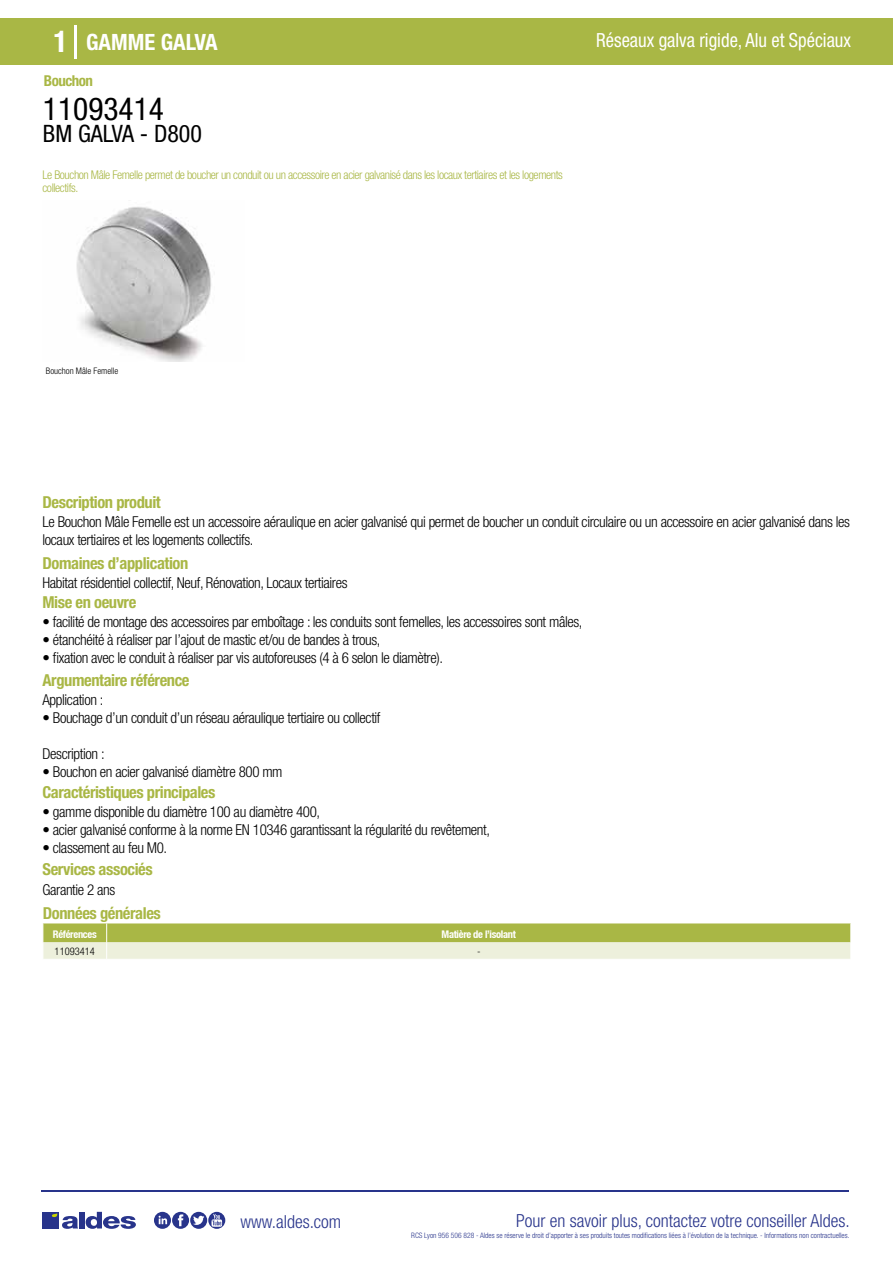
<style>
.page{position:relative;width:893px;height:1263px;background:#fff}
.page>*{position:absolute;margin:0;border:0;box-sizing:border-box;transform-origin:0 0}
.t1{font:condensed 31.5px "Helvetica Neue LT Std";color:#000}
.t2{font:condensed 24px "Helvetica Neue LT Std";color:#000}
.t3{font:700 condensed 22.5px "Helvetica Neue LT Std";color:#fff}
.t4{font:condensed 19.5px "Helvetica Neue LT Std";color:#fff;scale:.95 1}
.t5{font:300 condensed 18px "Helvetica Neue";color:#28348b}
.t6{font:700 condensed 16.5px "Helvetica Neue LT Std";letter-spacing:-.025em;color:#a9b745}
.t7{font:300 condensed 15px/18px "Helvetica Neue LT Std";letter-spacing:-.025em;color:#000}
.t8{font:700 condensed 15px "Helvetica Neue LT Std";letter-spacing:-.035em;color:#a9b745}
.t9{font:300 condensed 12px/13.5px "Helvetica Neue LT Std";letter-spacing:-.035em;color:#a9b745}
.t10{font:700 condensed 10.5px "Helvetica Neue";letter-spacing:-.03em;color:#fff}
.t11{font:300 condensed 10.5px "Helvetica Neue";color:#000}
.t12{font:300 condensed 9px "Helvetica Neue";color:#000}
.t13{font:300 condensed 7.5px "Helvetica Neue";color:#28348b}
.s1{font-size:30px}
</style>
<div class="page">
<div style="left:0;top:18px;width:893px;height:46px;background:#a9b745"></div>
<hr style="left:74px;top:25px;width:2px;height:33px;background:#fff">
<svg style="left:76px;top:207px;width:135px;height:155px"></svg>
<svg style="left:43px;top:923px;width:808px;height:36px;background:#cad28e"></svg>
<hr style="left:41px;top:1190px;width:808px;height:1px;background:#28348b">
<svg style="left:154px;top:1212px;width:71px;height:17px"></svg>
<div style="left:42px;top:1212px;width:17px;height:16px;background:#28348b"></div>
<div style="left:79px;top:1212px;width:5px;height:16px;background:#28348b"></div>
<svg style="left:86px;top:1212px;width:50px;height:17px"></svg>
<svg style="left:52px;top:1213px;width:26px;height:16px"></svg>
<h3 class="t3" style="left:54px;top:28px;width:166px"><span class="s1">1</span> GAMME GALVA</h3>
<h3 class="t4" style="left:596px;top:29px;width:270px">Réseaux galva rigide, Alu et Spéciaux</h3>
<p class="t8" style="left:44px;top:71px;width:51px">Bouchon</p>
<h1 class="t1" style="left:43px;top:91px;width:122px">11093414</h1>
<h2 class="t2" style="left:43px;top:120px;width:160px">BM GALVA - D800</h2>
<p class="t9" style="left:43px;top:167px;width:522px">Le Bouchon Mâle Femelle permet de boucher un conduit ou un accessoire en acier galvanisé dans les locaux tertiaires et les logements collectifs.</p>
<p class="t12" style="left:46px;top:365px;width:74px">Bouchon Mâle Femelle</p>
<p class="t6" style="left:43px;top:492px;width:120px">Description produit</p>
<p class="t7" style="left:43px;top:513px;width:809px">Le Bouchon Mâle Femelle est un accessoire aéraulique en acier galvanisé qui permet de boucher un conduit circulaire ou un accessoire en acier galvanisé dans les locaux tertiaires et les logements collectifs.</p>
<p class="t7" style="left:43px;top:573px;width:307px">Habitat résidentiel collectif, Neuf, Rénovation, Locaux tertiaires</p>
<p class="t7" style="left:43px;top:613px;width:541px">• facilité de montage des accessoires par emboîtage : les conduits sont femelles, les accessoires sont mâles,</p>
<p class="t7" style="left:43px;top:631px;width:340px">• étanchéité à réaliser par l’ajout de mastic et/ou de bandes à trous,</p>
<p class="t7" style="left:43px;top:649px;width:402px">• fixation avec le conduit à réaliser par vis autoforeuses (4 à 6 selon le diamètre).</p>
<p class="t6" style="left:43px;top:553px;width:147px">Domaines d’application</p>
<p class="t6" style="left:43px;top:592px;width:95px">Mise en oeuvre</p>
<p class="t6" style="left:43px;top:670px;width:149px">Argumentaire référence</p>
<p class="t7" style="left:43px;top:691px;width:62px">Application :</p>
<p class="t7" style="left:43px;top:709px;width:340px">• Bouchage d’un conduit d’un réseau aéraulique tertiaire ou collectif</p>
<p class="t7" style="left:43px;top:745px;width:64px">Description :</p>
<p class="t7" style="left:43px;top:763px;width:242px">• Bouchon en acier galvanisé diamètre 800 mm</p>
<p class="t6" style="left:43px;top:782px;width:174px">Caractéristiques principales</p>
<p class="t7" style="left:43px;top:802px;width:279px">• gamme disponible du diamètre 100 au diamètre 400,</p>
<p class="t7" style="left:43px;top:820px;width:449px">• acier galvanisé conforme à la norme EN 10346 garantissant la régularité du revêtement,</p>
<p class="t7" style="left:43px;top:838px;width:126px">• classement au feu M0.</p>
<p class="t6" style="left:43px;top:860px;width:112px">Services associés</p>
<p class="t7" style="left:43px;top:880px;width:74px">Garantie 2 ans</p>
<p class="t6" style="left:43px;top:903px;width:119px">Données générales</p>
<p class="t10" style="left:53px;top:928px;width:45px">Références</p>
<p class="t10" style="left:442px;top:928px;width:76px">Matière de l’isolant</p>
<p class="t11" style="left:55px;top:945px;width:42px">11093414</p>
<p class="t11" style="left:477px;top:945px;width:5px">-</p>
<p class="t5" style="left:240px;top:1211px;width:102px">www.aldes.com</p>
<p class="t5" style="left:516px;top:1211px;width:335px">Pour en savoir plus, contactez votre conseiller Aldes.</p>
<p class="t13" style="left:411px;top:1230px;width:440px">RCS Lyon 956 506 828 - Aldes se réserve le droit d’apporter à ses produits toutes modifications liées à l’évolution de la technique. - Informations non contractuelles.</p>
</div>
